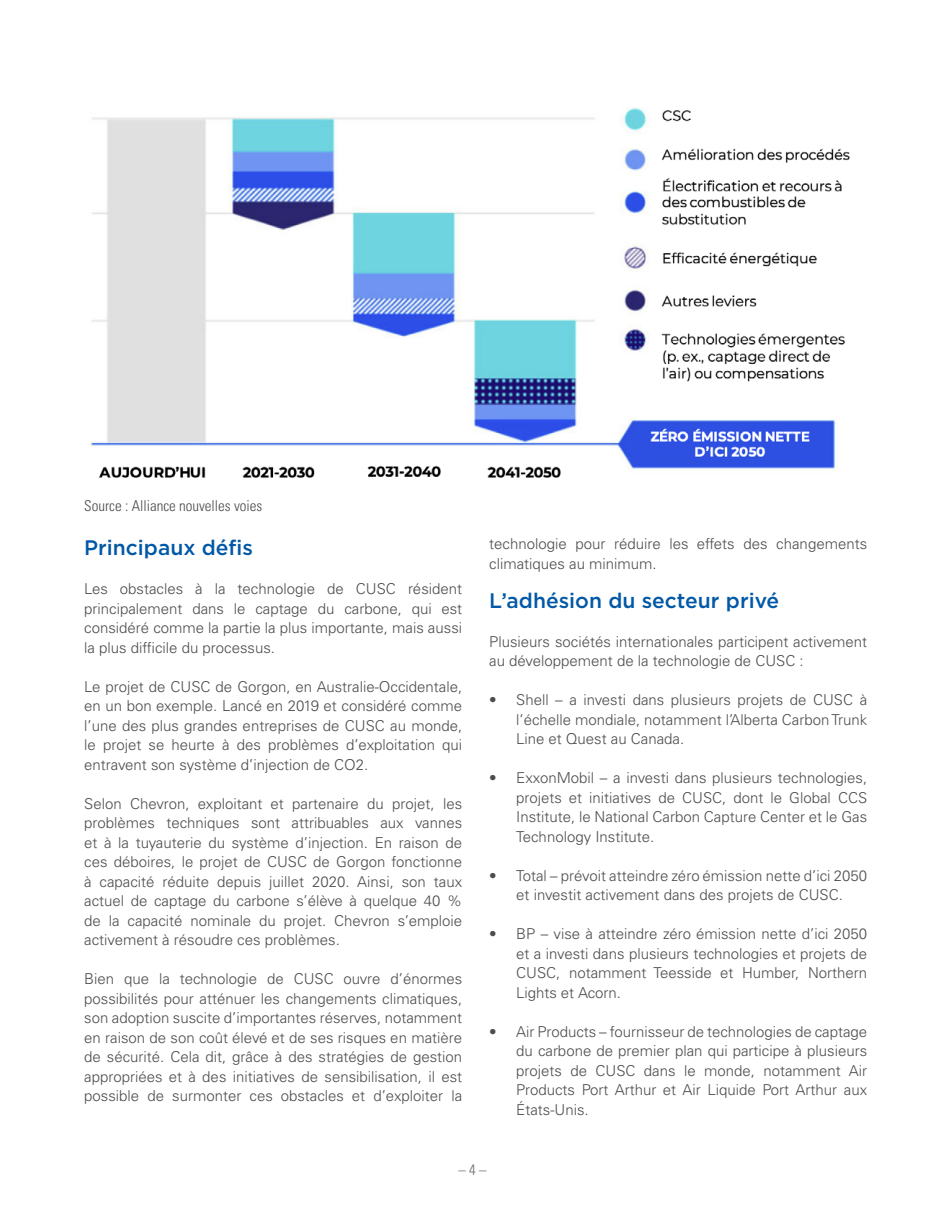
<style>
.page{position:relative;width:945px;height:1215px;background:#fff}
.page>*{position:absolute;margin:0;border:0;box-sizing:border-box;transform-origin:0 0}
.t1{font:500 21px "Gotham";color:#0158a6}
.t2{font:300 15px/19.5px "Univers LT Pro 45";color:#4d4d4f;text-align:justify}
.H2_-_heading_v2_-_sp{font:300 condensed 15px "Univers LT Pro";color:#4d4d4f}
.t3{font:300 condensed 15px "Univers LT Pro";color:#6c6d70}
</style>
<div class="page">
<img style="left:90px;top:108px;width:760px;height:370px">
<h2 class="H2_-_heading_v2_-_sp" style="left:84px;top:496px;width:180px">Source : Alliance nouvelles voies</h2>
<p class="t1" style="left:84px;top:534px;width:170px">Principaux défis</p>
<p class="t2" style="left:84px;top:579px;width:379px">Les obstacles à la technologie de CUSC résident principalement dans le captage du carbone, qui est considéré comme la partie la plus importante, mais aussi la plus difficile du processus.</p>
<p class="t2" style="left:84px;top:676px;width:380px">Le projet de CUSC de Gorgon, en Australie-Occidentale, en un bon exemple. Lancé en 2019 et considéré comme l’une des plus grandes entreprises de CUSC au monde, le projet se heurte à des problèmes d’exploitation qui entravent son système d’injection de CO2.</p>
<p class="t2" style="left:84px;top:793px;width:380px">Selon Chevron, exploitant et partenaire du projet, les problèmes techniques sont attribuables aux vannes et à la tuyauterie du système d’injection. En raison de ces déboires, le projet de CUSC de Gorgon fonctionne à capacité réduite depuis juillet 2020. Ainsi, son taux actuel de captage du carbone s’élève à quelque 40 % de la capacité nominale du projet. Chevron s’emploie activement à résoudre ces problèmes.</p>
<p class="t2" style="left:84px;top:969px;width:380px">Bien que la technologie de CUSC ouvre d’énormes possibilités pour atténuer les changements climatiques, son adoption suscite d’importantes réserves, notamment en raison de son coût élevé et de ses risques en matière de sécurité. Cela dit, grâce à des stratégies de gestion appropriées et à des initiatives de sensibilisation, il est possible de surmonter ces obstacles et d’exploiter la</p>
<p class="t2" style="left:489px;top:534px;width:379px">technologie pour réduire les effets des changements climatiques au minimum.</p>
<p class="t1" style="left:489px;top:587px;width:292px">L’adhésion du secteur privé</p>
<p class="t2" style="left:489px;top:631px;width:379px">Plusieurs sociétés internationales participent activement au développement de la technologie de CUSC :</p>
<p class="t2" style="left:516px;top:690px;width:352px;text-indent:-27px">• Shell – a investi dans plusieurs projets de CUSC à l’échelle mondiale, notamment l’Alberta Carbon Trunk Line et Quest au Canada.</p>
<p class="t2" style="left:516px;top:768px;width:353px;text-indent:-27px">• ExxonMobil – a investi dans plusieurs technologies, projets et initiatives de CUSC, dont le Global CCS Institute, le National Carbon Capture Center et le Gas Technology Institute.</p>
<p class="t2" style="left:489px;top:865px;width:379px;text-align:center">• Total – prévoit atteindre zéro émission nette d’ici 2050 et investit activement dans des projets de CUSC.</p>
<p class="t2" style="left:516px;top:924px;width:353px;text-indent:-27px">• BP – vise à atteindre zéro émission nette d’ici 2050 et a investi dans plusieurs technologies et projets de CUSC, notamment Teesside et Humber, Northern Lights et Acorn.</p>
<p class="t2" style="left:516px;top:1021px;width:353px;text-indent:-27px">• Air Products – fournisseur de technologies de captage du carbone de premier plan qui participe à plusieurs projets de CUSC dans le monde, notamment Air Products Port Arthur et Air Liquide Port Arthur aux États-Unis.</p>
<p class="t3" style="left:458px;top:1159px;width:30px">– 4 –</p>
</div>
